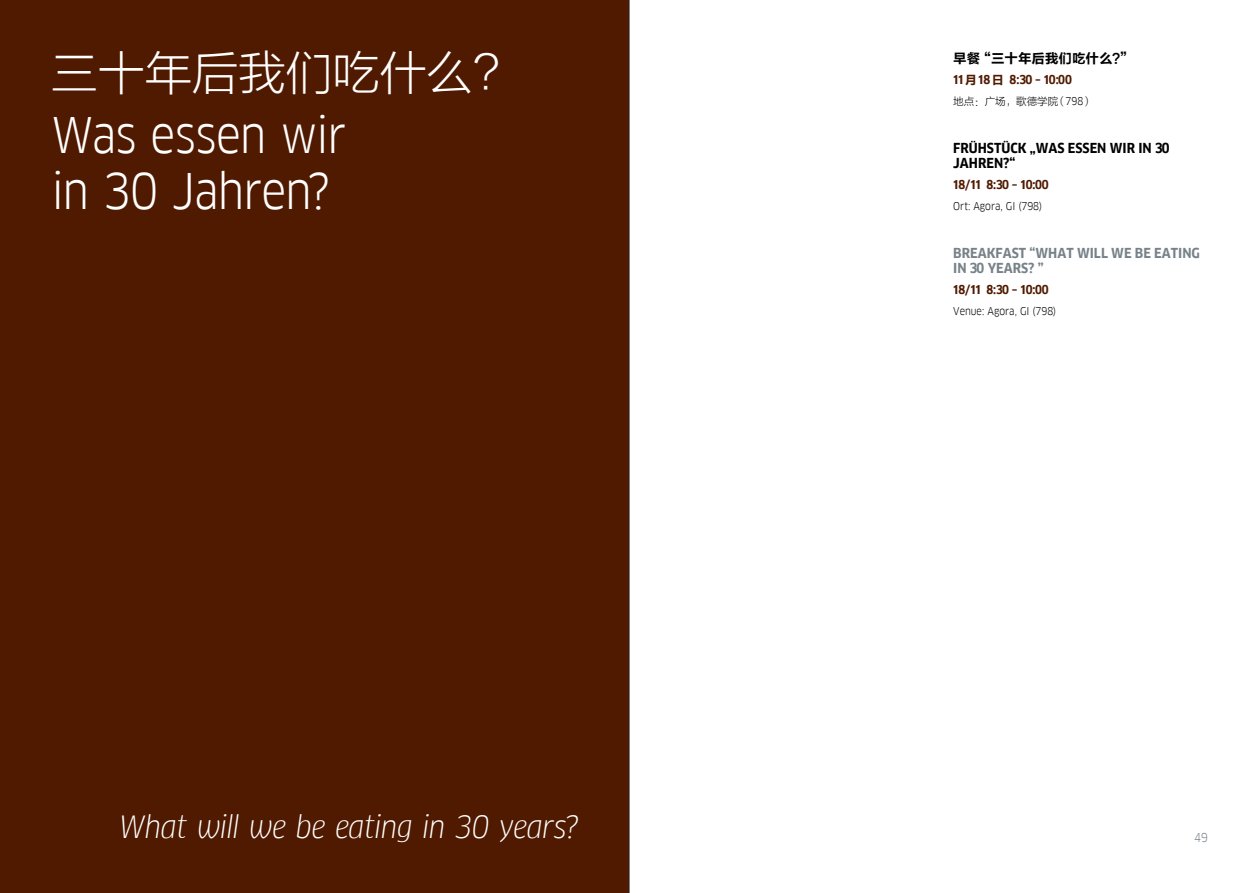
<style>
.page{position:relative;width:1259px;height:893px;background:#fff}
.page>*{position:absolute;margin:0;border:0;box-sizing:border-box;transform-origin:0 0}
.t1{font:48px/55.5px "Goethe FF Clan";letter-spacing:-.025em;color:#fff}
.t2{font:46.5px "FZLTXHK GBK1 0";letter-spacing:.01em;color:#fff}
.t3{font:italic 30px "Goethe FF Clan";letter-spacing:-.015em;color:#fff}
.t4{font:700 13.5px/15px "Goethe FF Clan";color:#778288}
.t5{font:700 13.5px "Goethe FF Clan";color:#000}
.t6{font:13.5px "FZLTCHK GBK1 0";color:#000}
.t7{font:700 12px "Goethe FF Clan";letter-spacing:-.005em;color:#501a00}
.t8{font:12px "Goethe FF Clan";color:#778288}
.t9{font:10.5px "Goethe FF Clan";color:#000}
.t10{font:10.5px "FZLTXHK GBK1 0";color:#000}
.s1{font-family:"FZLTCHK GBK1 0";font-weight:400}
.s2{font-family:"Goethe FF Clan"}
</style>
<div class="page">
<div style="left:0;top:0;width:629px;height:893px;background:#501a00"></div>
<hr style="left:629px;top:0;width:1px;height:893px;background:#778288">
<h2 class="t2" style="left:51px;top:47px;width:471px">三十年后我们吃什么？</h2>
<h1 class="t1" style="left:51px;top:108px;width:297px">Was essen wir in 30 Jahren?</h1>
<h3 class="t3" style="left:119px;top:809px;width:461px">What will we be eating in 30 years?</h3>
<p class="t6" style="left:953px;top:51px;width:182px">早餐“三十年后我们吃什么？”</p>
<p class="t7" style="left:953px;top:72px;width:120px">11<span class="s1">月</span>18<span class="s1">日</span> 8:30 – 10:00</p>
<p class="t10" style="left:953px;top:96px;width:141px">地点：广场，歌德学院（<span class="s2">798</span>）</p>
<p class="t5" style="left:953px;top:140px;width:93px">FRÜHSTÜCK „WAS</p>
<p class="t5" style="left:1068px;top:140px;width:103px">ESSEN WIR IN 30</p>
<p class="t5" style="left:953px;top:155px;width:64px">JAHREN?“</p>
<p class="t7" style="left:953px;top:178px;width:97px">18/11 8:30 – 10:00</p>
<p class="t9" style="left:953px;top:200px;width:90px">Ort: Agora, GI (798)</p>
<p class="t4" style="left:953px;top:245px;width:247px">BREAKFAST “WHAT WILL WE BE EATING<br>IN 30 YEARS? ”</p>
<p class="t7" style="left:953px;top:283px;width:97px">18/11 8:30 – 10:00</p>
<p class="t9" style="left:953px;top:305px;width:105px">Venue: Agora, GI (798)</p>
<p class="t8" style="left:1194px;top:830px;width:15px">49</p>
</div>
